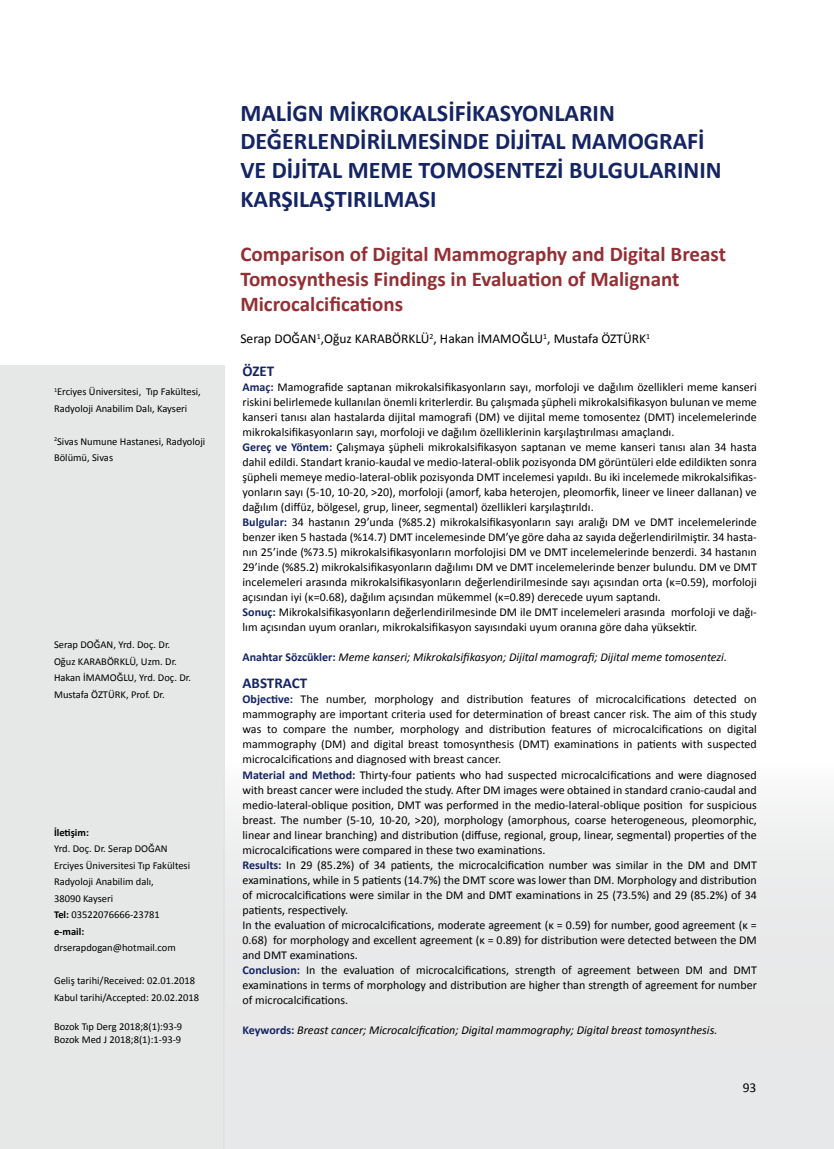
<style>
.page{position:relative;width:834px;height:1149px;background:#fff}
.page>*{position:absolute;margin:0;border:0;box-sizing:border-box;transform-origin:0 0}
.t1{font:700 24px/28.8px "Calibri";color:#152563}
.t2{font:700 21px/25.2px "Calibri";color:#932f34}
.t3{font:700 15px "Calibri";color:#152563}
.t4{font:13.5px "Calibri";color:#000}
.t5{font:12px/15px "Calibri";color:#000}
.t6{font:italic 12px "Calibri";color:#000}
.t7{font:10.5px/16.5px "Calibri";color:#000}
.t8{font:700 10.5px "Calibri";color:#000}
.s1{font-weight:700}
.s2{font-weight:700;color:#152563}
.s3{font-weight:700;font-style:normal;color:#152563}
</style>
<div class="page">
<div style="left:224px;top:763px;width:609px;height:385px;background:linear-gradient(to bottom,#f4f4f4,#e3e4e5)"></div>
<div style="left:0;top:365px;width:224px;height:783px;background:#e6e7e7"></div>
<p class="t7" style="left:54px;top:383px;width:148px"><sup>1</sup>Erciyes Üniversitesi, Tıp Fakültesi,<br>Radyoloji Anabilim Dalı, Kayseri</p>
<p class="t7" style="left:54px;top:432px;width:153px"><sup>2</sup>Sivas Numune Hastanesi, Radyoloji<br>Bölümü, Sivas</p>
<p class="t7" style="left:54px;top:636px;width:138px">Serap DOĞAN, Yrd. Doç. Dr.<br>Oğuz KARABÖRKLÜ, Uzm. Dr.<br>Hakan İMAMOĞLU, Yrd. Doç. Dr.<br>Mustafa ÖZTÜRK, Prof. Dr.</p>
<p class="t8" style="left:54px;top:825px;width:36px">İletişim:</p>
<p class="t7" style="left:54px;top:839px;width:138px">Yrd. Doç. Dr. Serap DOĞAN<br>Erciyes Üniversitesi Tıp Fakültesi<br>Radyoloji Anabilim dalı,<br>38090 Kayseri<br><span class="s1">Tel:</span> 03522076666-23781 <span class="s1">e-mail:</span></p>
<p class="t7" style="left:54px;top:938px;width:123px">drserapdogan@hotmail.com</p>
<p class="t7" style="left:54px;top:971px;width:147px">Geliş tarihi/Received: 02.01.2018<br>Kabul tarihi/Accepted: 20.02.2018</p>
<p class="t7" style="left:54px;top:1019px;width:130px;line-height:12.6px">Bozok Tıp Derg 2018;8(1):93-9<br>Bozok Med J 2018;8(1):1-93-9</p>
<h1 class="t1" style="left:240px;top:97px;width:482px">MALİGN MİKROKALSİFİKASYONLARIN DEĞERLENDİRİLMESİNDE DİJİTAL MAMOGRAFİ VE DİJİTAL MEME TOMOSENTEZİ BULGULARININ KARŞILAŞTIRILMASI</h1>
<h2 class="t2" style="left:240px;top:240px;width:487px">Comparison of Digital Mammography and Digital Breast<br>Tomosynthesis Findings in Evaluation of Malignant<br>Microcalcifications</h2>
<p class="t4" style="left:240px;top:330px;width:411px">Serap DOĞAN<sup>1</sup>,Oğuz KARABÖRKLÜ<sup>2</sup>, Hakan İMAMOĞLU<sup>1</sup>, Mustafa ÖZTÜRK<sup>1</sup></p>
<p class="t3" style="left:242px;top:362px;width:33px">ÖZET</p>
<p class="t5" style="left:242px;top:379px;width:515px"><span class="s2">Amaç:</span> Mamografide saptanan mikrokalsifikasyonların sayı, morfoloji ve dağılım özellikleri meme kanseri riskini belirlemede kullanılan önemli kriterlerdir. Bu çalışmada şüpheli mikrokalsifikasyon bulunan ve meme kanseri tanısı alan hastalarda dijital mamografi (DM) ve dijital meme tomosentez (DMT) incelemelerinde mikrokalsifikasyonların sayı, morfoloji ve dağılım özelliklerinin karşılaştırılması amaçlandı.<br><span class="s2">Gereç ve Yöntem:</span> Çalışmaya şüpheli mikrokalsifikasyon saptanan ve meme kanseri tanısı alan 34 hasta dahil edildi. Standart kranio-kaudal ve medio-lateral-oblik pozisyonda DM görüntüleri elde edildikten sonra şüpheli memeye medio-lateral-oblik pozisyonda DMT incelemesi yapıldı. Bu iki incelemede mikrokalsifikas&shy;yonların sayı (5-10, 10-20, &gt;20), morfoloji (amorf, kaba heterojen, pleomorfik, lineer ve lineer dallanan) ve dağılım (diffüz, bölgesel, grup, lineer, segmental) özellikleri karşılaştırıldı.<br><span class="s2">Bulgular:</span> 34 hastanın 29’unda (%85.2) mikrokalsifikasyonların sayı aralığı DM ve DMT incelemelerinde benzer iken 5 hastada (%14.7) DMT incelemesinde DM’ye göre daha az sayıda değerlendirilmiştir. 34 hasta&shy;nın 25’inde (%73.5) mikrokalsifikasyonların morfolojisi DM ve DMT incelemelerinde benzerdi. 34 hastanın 29’inde (%85.2) mikrokalsifikasyonların dağılımı DM ve DMT incelemelerinde benzer bulundu. DM ve DMT incelemeleri arasında mikrokalsifikasyonların değerlendirilmesinde sayı açısından orta (κ=0.59), morfoloji açısından iyi (κ=0.68), dağılım açısından mükemmel (κ=0.89) derecede uyum saptandı.<br><span class="s2">Sonuç:</span> Mikrokalsifikasyonların değerlendirilmesinde DM ile DMT incelemeleri arasında morfoloji ve dağı&shy;lım açısından uyum oranları, mikrokalsifikasyon sayısındaki uyum oranına göre daha yüksektir.</p>
<p class="t6" style="left:242px;top:649px;width:486px"><span class="s3">Anahtar Sözcükler:</span> Meme kanseri; Mikrokalsifikasyon; Dijital mamografi; Dijital meme tomosentezi.</p>
<p class="t3" style="left:242px;top:674px;width:66px">ABSTRACT</p>
<p class="t5" style="left:242px;top:691px;width:515px"><span class="s2">Objective:</span> The number, morphology and distribution features of microcalcifications detected on mammography are important criteria used for determination of breast cancer risk. The aim of this study was to compare the number, morphology and distribution features of microcalcifications on digital mammography (DM) and digital breast tomosynthesis (DMT) examinations in patients with suspected microcalcifications and diagnosed with breast cancer.<br><span class="s2">Material and Method:</span> Thirty-four patients who had suspected microcalcifications and were diagnosed with breast cancer were included the study. After DM images were obtained in standard cranio-caudal and medio-lateral-oblique position, DMT was performed in the medio-lateral-oblique position for suspicious breast. The number (5-10, 10-20, &gt;20), morphology (amorphous, coarse heterogeneous, pleomorphic, linear and linear branching) and distribution (diffuse, regional, group, linear, segmental) properties of the microcalcifications were compared in these two examinations.<br><span class="s2">Results:</span> In 29 (85.2%) of 34 patients, the microcalcification number was similar in the DM and DMT examinations, while in 5 patients (14.7%) the DMT score was lower than DM. Morphology and distribution of microcalcifications were similar in the DM and DMT examinations in 25 (73.5%) and 29 (85.2%) of 34 patients, respectively.<br>In the evaluation of microcalcifications, moderate agreement (κ = 0.59) for number, good agreement (κ = 0.68) for morphology and excellent agreement (κ = 0.89) for distribution were detected between the DM and DMT examinations.<br><span class="s2">Conclusion:</span> In the evaluation of microcalcifications, strength of agreement between DM and DMT examinations in terms of morphology and distribution are higher than strength of agreement for number of microcalcifications.</p>
<p class="t6" style="left:242px;top:1021px;width:476px"><span class="s3">Keywords:</span> Breast cancer; Microcalcification; Digital mammography; Digital breast tomosynthesis.</p>
<p class="t4" style="left:742px;top:1079px;width:15px">93</p>
</div>
